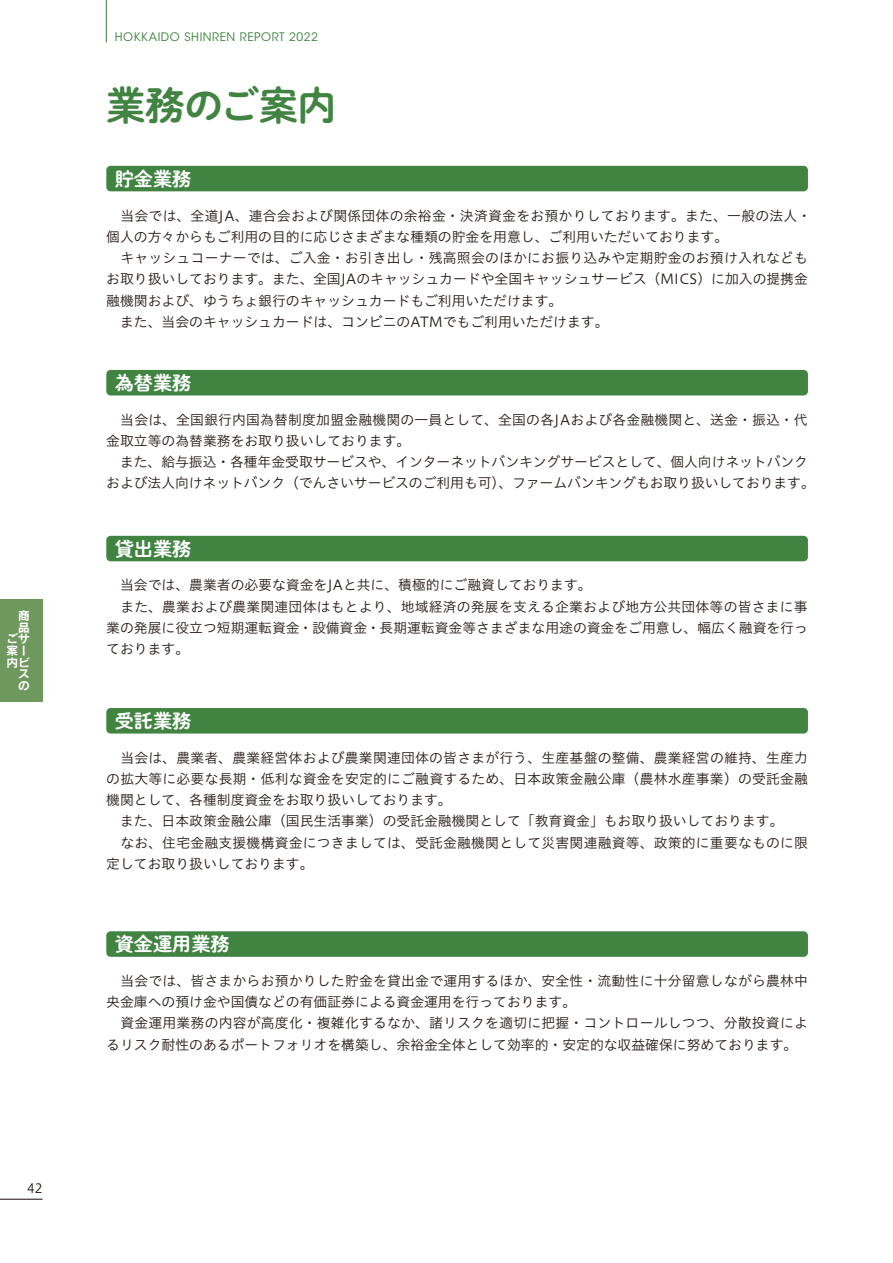
<style>
.page{position:relative;width:893px;height:1263px;background:#fff}
.page>*{position:absolute;margin:0;border:0;box-sizing:border-box;transform-origin:0 0}
.t1{font:39.3px "P Shuei NM Go Std B";letter-spacing:-.02em;color:#418442}
.t2{font:19.2px "P Shuei NM Go Std B";color:#fff}
.t3{font:13.8px/21.3px "Hiragino UD Sans Std N W3";color:#231916}
.t4{font:12.75px "Hiragino UD Sans Std N W3";color:#231916}
.t5{font:11.7px "ITC Avant Garde Std";letter-spacing:.05em;color:#418442}
.t6{font:11.7px "Rodin Pro B";color:#fff}
</style>
<div class="page">
<hr style="left:106px;top:0;width:1px;height:43px;background:#418442">
<div style="left:106px;top:166px;width:702px;height:25px;background:#418442;border-radius:4px"></div>
<div style="left:106px;top:370px;width:702px;height:25px;background:#418442;border-radius:4px"></div>
<div style="left:106px;top:536px;width:702px;height:25px;background:#418442;border-radius:4px"></div>
<div style="left:106px;top:931px;width:702px;height:26px;background:#418442;border-radius:4px"></div>
<div style="left:106px;top:708px;width:702px;height:25px;background:#418442;border-radius:4px"></div>
<hr style="left:0;top:1199px;width:43px;height:1px;background:#231916">
<div style="left:0;top:600px;width:43px;height:102px;background:#6f985e"></div>
<p class="t6" style="left:18px;top:608px;width:12px">商</p>
<p class="t6" style="left:18px;top:619px;width:12px">品</p>
<p class="t6" style="left:6px;top:631px;width:24px">ごサ</p>
<p class="t6" style="left:6px;top:643px;width:20px">案ー</p>
<p class="t6" style="left:6px;top:654px;width:25px">内ビ</p>
<p class="t6" style="left:18px;top:666px;width:12px">ス</p>
<p class="t6" style="left:18px;top:678px;width:13px">の</p>
<p class="t4" style="left:27px;top:1179px;width:17px">42</p>
<p class="t5" style="left:115px;top:29px;width:205px">HOKKAIDO SHINREN REPORT 2022</p>
<h1 class="t1" style="left:106px;top:76px;width:232px">業務のご案内</h1>
<h2 class="t2" style="left:115px;top:164px;width:78px">貯金業務</h2>
<p class="t3" style="left:106px;top:204px;width:706px">　当会では、全道JA、連合会および関係団体の余裕金・決済資金をお預かりしております。また、一般の法人・個人の方々からもご利用の目的に応じさまざまな種類の貯金を用意し、ご利用いただいております。<br>　キャッシュコーナーでは、ご入金・お引き出し・残高照会のほかにお振り込みや定期貯金のお預け入れなどもお取り扱いしております。また、全国JAのキャッシュカードや全国キャッシュサービス（MICS）に加入の提携金融機関および、ゆうちょ銀行のキャッシュカードもご利用いただけます。<br>　また、当会のキャッシュカードは、コンビニのATMでもご利用いただけます。</p>
<h2 class="t2" style="left:115px;top:368px;width:78px">為替業務</h2>
<p class="t3" style="left:106px;top:408px;width:710px">　当会は、全国銀行内国為替制度加盟金融機関の一員として、全国の各JAおよび各金融機関と、送金・振込・代金取立等の為替業務をお取り扱いしております。<br>　また、給与振込・各種年金受取サービスや、インターネットバンキングサービスとして、個人向けネットバンクおよび法人向けネットバンク（でんさいサービスのご利用も可）、ファームバンキングもお取り扱いしております。</p>
<h2 class="t2" style="left:115px;top:534px;width:78px">貸出業務</h2>
<p class="t3" style="left:106px;top:574px;width:703px">　当会では、農業者の必要な資金をJAと共に、積極的にご融資しております。<br>　また、農業および農業関連団体はもとより、地域経済の発展を支える企業および地方公共団体等の皆さまに事業の発展に役立つ短期運転資金・設備資金・長期運転資金等さまざまな用途の資金をご用意し、幅広く融資を行っております。</p>
<h2 class="t2" style="left:115px;top:707px;width:78px">受託業務</h2>
<p class="t3" style="left:106px;top:746px;width:703px">　当会は、農業者、農業経営体および農業関連団体の皆さまが行う、生産基盤の整備、農業経営の維持、生産力の拡大等に必要な長期・低利な資金を安定的にご融資するため、日本政策金融公庫（農林水産事業）の受託金融機関として、各種制度資金をお取り扱いしております。<br>　また、日本政策金融公庫（国民生活事業）の受託金融機関として「教育資金」もお取り扱いしております。<br>　なお、住宅金融支援機構資金につきましては、受託金融機関として災害関連融資等、政策的に重要なものに限定してお取り扱いしております。</p>
<h2 class="t2" style="left:115px;top:930px;width:116px">資金運用業務</h2>
<p class="t3" style="left:106px;top:969px;width:703px">　当会では、皆さまからお預かりした貯金を貸出金で運用するほか、安全性・流動性に十分留意しながら農林中央金庫への預け金や国債などの有価証券による資金運用を行っております。<br>　資金運用業務の内容が高度化・複雑化するなか、諸リスクを適切に把握・コントロールしつつ、分散投資によるリスク耐性のあるポートフォリオを構築し、余裕金全体として効率的・安定的な収益確保に努めております。</p>
</div>
